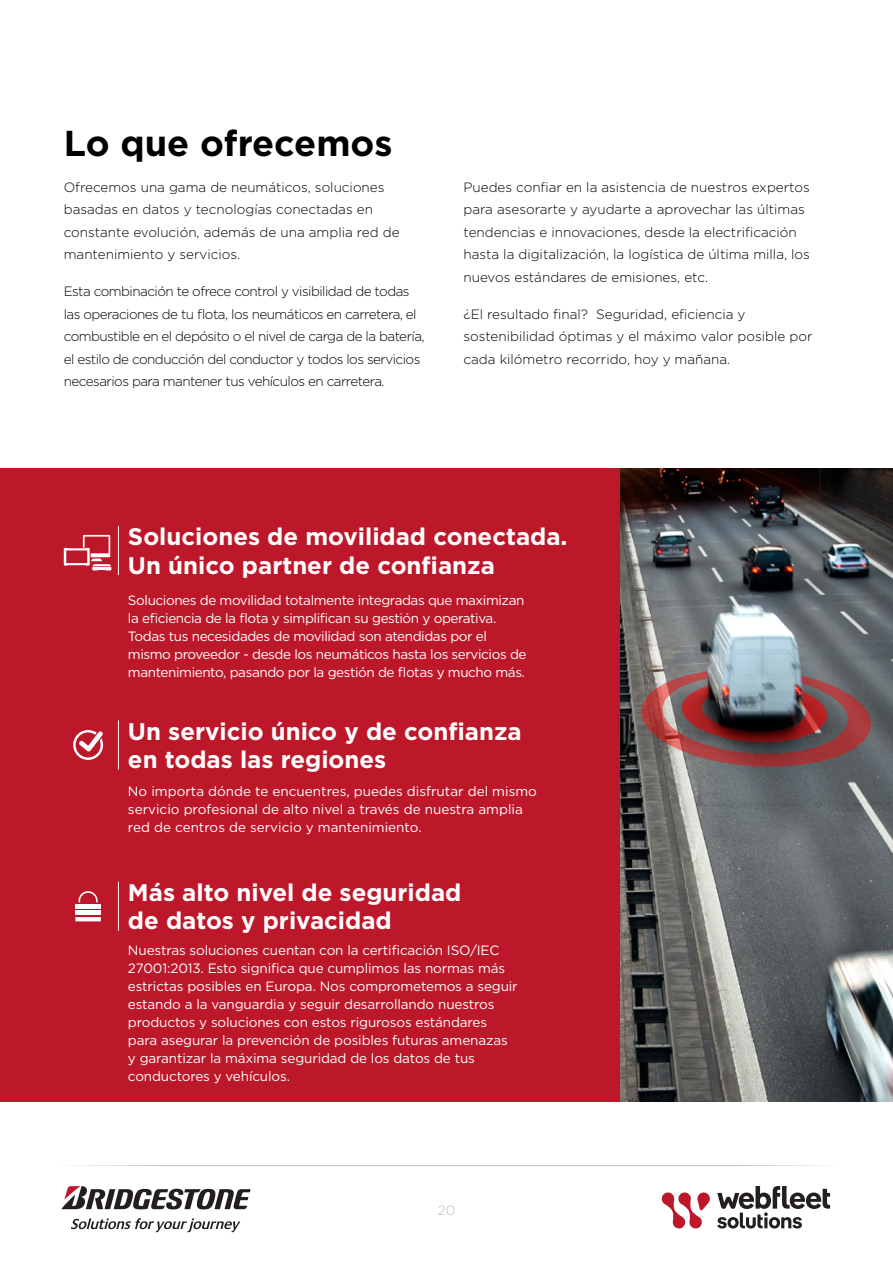
<style>
.page{position:relative;width:893px;height:1263px;background:#fff}
.page>*{position:absolute;margin:0;border:0;box-sizing:border-box;transform-origin:0 0}
.t1{font:700 36px "Gotham";color:#000}
.t2{font:700 24px/28.5px "Gotham";color:#fff}
.t3{font:13.5px/18px "Gotham";letter-spacing:-.01em;color:#fff}
.t4{font:300 13.5px/22.5px "Gotham";color:#000}
.t5{font:13.5px/18px "Gotham";letter-spacing:-.03em;color:#fff}
.t6{font:300 13.5px/22.5px "Gotham";letter-spacing:-.04em;color:#000}
.t7{font:300 13.5px "Gotham";color:#bcbdc0}
</style>
<div class="page">
<hr style="left:53px;top:1165px;width:787px;height:1px;background:#bcbdc0">
<svg style="left:61px;top:1186px;width:190px;height:23px"></svg>
<svg style="left:71px;top:1218px;width:169px;height:14px"></svg>
<svg style="left:717px;top:1186px;width:113px;height:42px"></svg>
<svg style="left:661px;top:1192px;width:49px;height:37px"></svg>
<div style="left:0;top:468px;width:893px;height:633px;background:#bd182a"></div>
<svg style="left:64px;top:535px;width:47px;height:35px"></svg>
<hr style="left:118px;top:526px;width:1px;height:49px;background:#fff">
<svg style="left:73px;top:730px;width:30px;height:30px"></svg>
<hr style="left:118px;top:720px;width:1px;height:49px;background:#fff">
<svg style="left:79px;top:891px;width:19px;height:11px"></svg>
<div style="left:75px;top:904px;width:26px;height:5px;background:#fff"></div>
<hr style="left:75px;top:911px;width:26px;height:4px;background:#fff">
<svg style="left:75px;top:917px;width:26px;height:4px"></svg>
<hr style="left:118px;top:882px;width:1px;height:49px;background:#fff">
<img style="left:621px;top:468px;width:272px;height:633px">
<h1 class="t1" style="left:64px;top:120px;width:330px">Lo que ofrecemos</h1>
<p class="t4" style="left:64px;top:175px;width:337px">Ofrecemos una gama de neumáticos, soluciones basadas en datos y tecnologías conectadas en constante evolución, además de una amplia red de mantenimiento y servicios.</p>
<p class="t6" style="left:64px;top:280px;width:362px">Esta combinación te ofrece control y visibilidad de todas las operaciones de tu flota, los neumáticos en carretera, el combustible en el depósito o el nivel de carga de la batería, el estilo de conducción del conductor y todos los servicios necesarios para mantener tus vehículos en carretera.</p>
<p class="t4" style="left:463px;top:175px;width:348px">Puedes confiar en la asistencia de nuestros expertos para asesorarte y ayudarte a aprovechar las últimas tendencias e innovaciones, desde la electrificación hasta la digitalización, la logística de última milla, los nuevos estándares de emisiones, etc.</p>
<p class="t4" style="left:463px;top:303px;width:350px">¿El resultado final? Seguridad, eficiencia y sostenibilidad óptimas y el máximo valor posible por cada kilómetro recorrido, hoy y mañana.</p>
<h2 class="t2" style="left:128px;top:522px;width:441px">Soluciones de movilidad conectada.<br>Un único partner de confianza</h2>
<p class="t5" style="left:128px;top:590px;width:400px">Soluciones de movilidad totalmente integradas que maximizan la eficiencia de la flota y simplifican su gestión y operativa.<br>Todas tus necesidades de movilidad son atendidas por el mismo proveedor - desde los neumáticos hasta los servicios de mantenimiento, pasando por la gestión de flotas y mucho más.</p>
<h2 class="t2" style="left:128px;top:717px;width:395px">Un servicio único y de confianza en todas las regiones</h2>
<p class="t3" style="left:128px;top:782px;width:410px">No importa dónde te encuentres, puedes disfrutar del mismo servicio profesional de alto nivel a través de nuestra amplia red de centros de servicio y mantenimiento.</p>
<h2 class="t2" style="left:128px;top:878px;width:335px">Más alto nivel de seguridad de datos y privacidad</h2>
<p class="t3" style="left:128px;top:941px;width:391px">Nuestras soluciones cuentan con la certificación ISO/IEC 27001:2013. Esto significa que cumplimos las normas más estrictas posibles en Europa. Nos comprometemos a seguir estando a la vanguardia y seguir desarrollando nuestros productos y soluciones con estos rigurosos estándares para asegurar la prevención de posibles futuras amenazas y garantizar la máxima seguridad de los datos de tus conductores y vehículos.</p>
<p class="t7" style="left:438px;top:1201px;width:19px">20</p>
</div>
